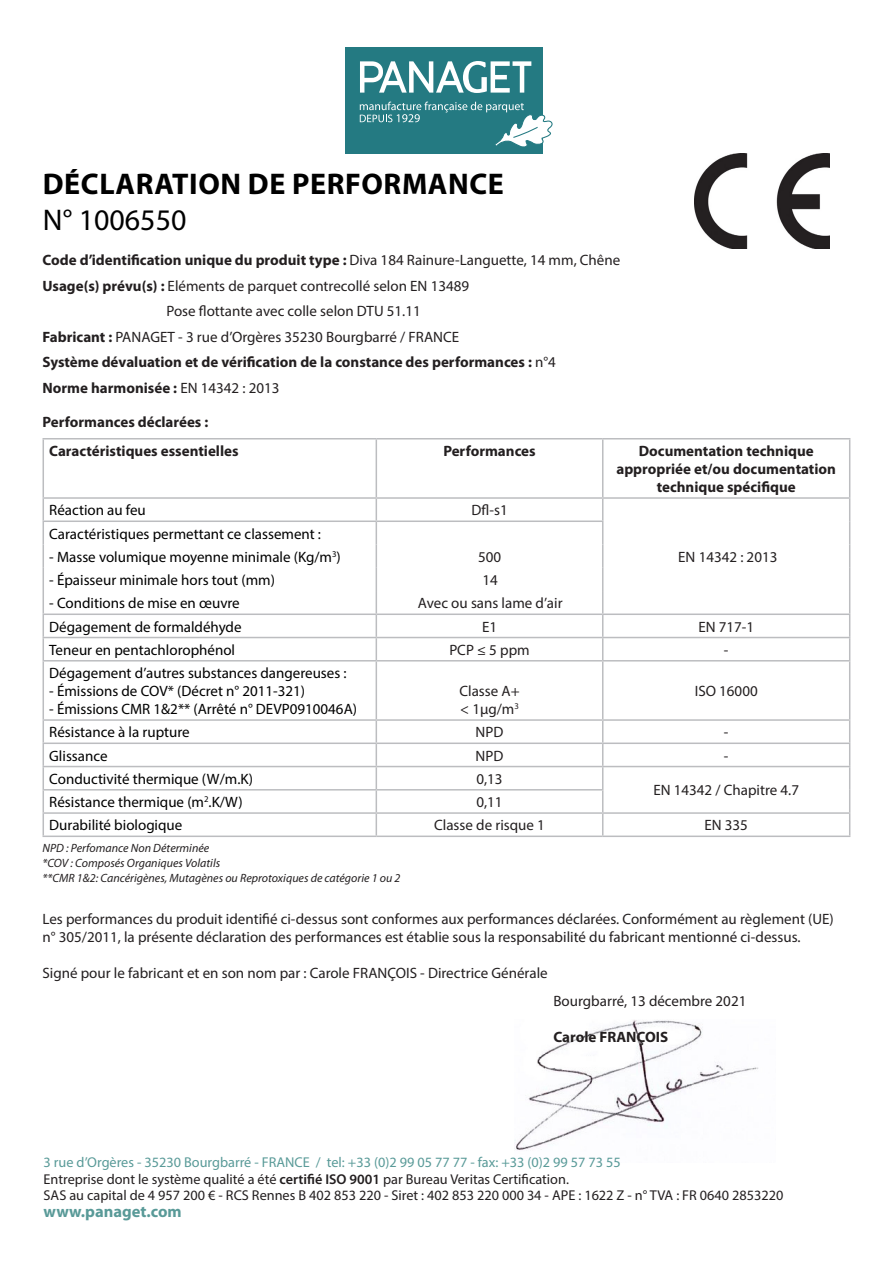
<style>
.page{position:relative;width:893px;height:1263px;background:#fff}
.page>*{position:absolute;margin:0;border:0;box-sizing:border-box;transform-origin:0 0}
.t1{font:700 30px "Myriad Pro";letter-spacing:.02em;color:#000}
.t2{font:30px "Myriad Pro";color:#000}
.t3{font:700 16.5px "Myriad Pro";color:#599a98}
.t4{font:15px "Myriad Pro";color:#231f20}
.t5{font:15px "Myriad Pro";color:#000}
.t6{font:700 15px/18px "Myriad Pro";color:#231f20;text-align:center}
.t7{font:14.25px/16.5px "Myriad Pro";color:#231f20}
.t8{font:14.25px "Myriad Pro";color:#599a98}
.t9{font:italic 12px "Myriad Pro";color:#231f20}
.s1{font-weight:400}
.s2{font-weight:700}
.s3{font-weight:600}
</style>
<div class="page">
<svg style="left:849px;top:499px;width:1px;height:161px"></svg>
<hr style="left:849px;top:661px;width:1px;height:58px;background:#bcbdc0">
<svg style="left:849px;top:721px;width:1px;height:114px"></svg>
<hr style="left:603px;top:835px;width:247px;height:2px;background:#bcbdc0">
<hr style="left:43px;top:835px;width:333px;height:2px;background:#bcbdc0">
<hr style="left:43px;top:789px;width:333px;height:1px;background:#bcbdc0">
<hr style="left:376px;top:789px;width:227px;height:1px;background:#bcbdc0">
<hr style="left:43px;top:812px;width:333px;height:2px;background:#bcbdc0">
<hr style="left:376px;top:812px;width:227px;height:2px;background:#bcbdc0">
<hr style="left:43px;top:766px;width:333px;height:1px;background:#bcbdc0">
<hr style="left:376px;top:766px;width:227px;height:1px;background:#bcbdc0">
<svg style="left:43px;top:721px;width:1px;height:114px"></svg>
<hr style="left:43px;top:742px;width:333px;height:2px;background:#bcbdc0">
<hr style="left:376px;top:742px;width:227px;height:2px;background:#bcbdc0">
<hr style="left:43px;top:637px;width:333px;height:1px;background:#bcbdc0">
<hr style="left:376px;top:637px;width:227px;height:1px;background:#bcbdc0">
<hr style="left:43px;top:660px;width:333px;height:1px;background:#bcbdc0">
<hr style="left:43px;top:661px;width:1px;height:58px;background:#bcbdc0">
<hr style="left:376px;top:660px;width:227px;height:1px;background:#bcbdc0">
<hr style="left:43px;top:719px;width:333px;height:2px;background:#bcbdc0">
<hr style="left:376px;top:719px;width:227px;height:2px;background:#bcbdc0">
<hr style="left:43px;top:613px;width:333px;height:2px;background:#bcbdc0">
<hr style="left:376px;top:613px;width:227px;height:2px;background:#bcbdc0">
<svg style="left:43px;top:499px;width:1px;height:161px"></svg>
<hr style="left:43px;top:520px;width:333px;height:2px;background:#bcbdc0">
<hr style="left:376px;top:520px;width:227px;height:2px;background:#bcbdc0">
<hr style="left:43px;top:438px;width:333px;height:1px;background:#bcbdc0">
<hr style="left:43px;top:439px;width:1px;height:58px;background:#bcbdc0">
<hr style="left:602px;top:439px;width:1px;height:58px;background:#bcbdc0">
<hr style="left:43px;top:497px;width:333px;height:2px;background:#bcbdc0">
<hr style="left:376px;top:438px;width:227px;height:1px;background:#bcbdc0">
<hr style="left:376px;top:439px;width:1px;height:58px;background:#bcbdc0">
<hr style="left:603px;top:438px;width:247px;height:1px;background:#bcbdc0">
<hr style="left:849px;top:439px;width:1px;height:58px;background:#bcbdc0">
<hr style="left:376px;top:497px;width:227px;height:2px;background:#bcbdc0">
<hr style="left:603px;top:497px;width:247px;height:2px;background:#bcbdc0">
<svg style="left:376px;top:499px;width:1px;height:161px"></svg>
<hr style="left:376px;top:661px;width:1px;height:58px;background:#bcbdc0">
<hr style="left:602px;top:661px;width:1px;height:58px;background:#bcbdc0">
<svg style="left:376px;top:721px;width:1px;height:114px"></svg>
<svg style="left:602px;top:721px;width:1px;height:114px"></svg>
<hr style="left:376px;top:835px;width:227px;height:2px;background:#bcbdc0">
<svg style="left:602px;top:499px;width:1px;height:161px"></svg>
<hr style="left:603px;top:613px;width:247px;height:2px;background:#bcbdc0">
<hr style="left:603px;top:637px;width:247px;height:1px;background:#bcbdc0">
<hr style="left:603px;top:660px;width:247px;height:1px;background:#bcbdc0">
<hr style="left:603px;top:719px;width:247px;height:2px;background:#bcbdc0">
<hr style="left:603px;top:742px;width:247px;height:2px;background:#bcbdc0">
<hr style="left:603px;top:766px;width:247px;height:1px;background:#bcbdc0">
<hr style="left:603px;top:812px;width:247px;height:2px;background:#bcbdc0">
<img style="left:515px;top:1020px;width:244px;height:130px">
<div style="left:345px;top:47px;width:198px;height:106px;background:#247a82"></div>
<svg style="left:360px;top:61px;width:171px;height:32px"></svg>
<svg style="left:360px;top:102px;width:193px;height:45px"></svg>
<img style="left:694px;top:153px;width:135px;height:96px">
<p class="t1" style="left:43px;top:164px;width:463px">DÉCLARATION DE PERFORMANCE</p>
<p class="t2" style="left:43px;top:201px;width:145px">N° 1006550</p>
<p class="t6" style="left:43px;top:251px;width:579px">Code d’identification unique du produit type : <span class="s1">Diva 184 Rainure-Languette, 14 mm, Chêne</span></p>
<p class="t4" style="left:43px;top:277px;width:428px"><span class="s2">Usage(s) prévu(s) :</span> Eléments de parquet contrecollé selon EN 13489</p>
<p class="t4" style="left:166px;top:302px;width:256px">Pose flottante avec colle selon DTU 51.11</p>
<p class="t4" style="left:43px;top:328px;width:418px"><span class="s2">Fabricant :</span> PANAGET - 3 rue d’Orgères 35230 Bourgbarré / FRANCE</p>
<p class="t6" style="left:43px;top:353px;width:515px">Système dévaluation et de vérification de la constance des performances : <span class="s1">n°4</span></p>
<p class="t6" style="left:43px;top:378px;width:238px">Norme harmonisée : <span class="s1">EN 14342 : 2013</span></p>
<p class="t6" style="left:43px;top:412px;width:167px">Performances déclarées :</p>
<p class="t6" style="left:49px;top:441px;width:191px">Caractéristiques essentielles</p>
<p class="t6" style="left:443px;top:441px;width:94px">Performances</p>
<p class="t6" style="left:616px;top:441px;width:221px">Documentation technique appropriée et/ou documentation technique spécifique</p>
<p class="t5" style="left:49px;top:501px;width:98px">Réaction au feu</p>
<p class="t4" style="left:471px;top:501px;width:38px">Dfl-s1</p>
<p class="t4" style="left:678px;top:547px;width:101px">EN 14342 : 2013</p>
<p class="t5" style="left:49px;top:524px;width:273px">Caractéristiques permettant ce classement :</p>
<p class="t5" style="left:49px;top:547px;width:293px">- Masse volumique moyenne minimale (Kg/m<sup>3</sup>)</p>
<p class="t4" style="left:478px;top:547px;width:25px">500</p>
<p class="t5" style="left:49px;top:571px;width:227px">- Épaisseur minimale hors tout (mm)</p>
<p class="t4" style="left:483px;top:571px;width:17px">14</p>
<p class="t5" style="left:49px;top:594px;width:192px">- Conditions de mise en œuvre</p>
<p class="t4" style="left:418px;top:594px;width:146px">Avec ou sans lame d’air</p>
<p class="t5" style="left:49px;top:617px;width:194px">Dégagement de formaldéhyde</p>
<p class="t4" style="left:482px;top:617px;width:17px">E1</p>
<p class="t4" style="left:698px;top:617px;width:57px">EN 717-1</p>
<p class="t5" style="left:49px;top:640px;width:187px">Teneur en pentachlorophénol</p>
<p class="t4" style="left:449px;top:640px;width:82px">PCP ≤ 5 ppm</p>
<p class="t4" style="left:724px;top:640px;width:6px">-</p>
<p class="t5" style="left:49px;top:664px;width:299px">Dégagement d’autres substances dangereuses :</p>
<p class="t5" style="left:49px;top:682px;width:257px">- Émissions de COV* (Décret n° 2011-321)</p>
<p class="t5" style="left:49px;top:700px;width:309px">- Émissions CMR 1&amp;2** (Arrêté n° DEVP0910046A)</p>
<p class="t4" style="left:459px;top:682px;width:62px">Classe A+</p>
<p class="t4" style="left:460px;top:700px;width:60px">&lt; 1µg/m<sup>3</sup></p>
<p class="t4" style="left:695px;top:682px;width:64px">ISO 16000</p>
<p class="t5" style="left:49px;top:723px;width:142px">Résistance à la rupture</p>
<p class="t4" style="left:476px;top:723px;width:29px">NPD</p>
<p class="t4" style="left:724px;top:723px;width:6px">-</p>
<p class="t5" style="left:49px;top:746px;width:60px">Glissance</p>
<p class="t4" style="left:476px;top:746px;width:29px">NPD</p>
<p class="t4" style="left:724px;top:746px;width:6px">-</p>
<p class="t5" style="left:49px;top:769px;width:205px">Conductivité thermique (W/m.K)</p>
<p class="t4" style="left:476px;top:769px;width:28px">0,13</p>
<p class="t4" style="left:653px;top:781px;width:147px">EN 14342 / Chapitre 4.7</p>
<p class="t5" style="left:49px;top:793px;width:195px">Résistance thermique (m<sup>2</sup>.K/W)</p>
<p class="t4" style="left:476px;top:793px;width:28px">0,11</p>
<p class="t5" style="left:49px;top:816px;width:135px">Durabilité biologique</p>
<p class="t4" style="left:434px;top:816px;width:112px">Classe de risque 1</p>
<p class="t4" style="left:704px;top:816px;width:45px">EN 335</p>
<p class="t9" style="left:43px;top:841px;width:168px">NPD : Perfomance Non Déterminée</p>
<p class="t9" style="left:43px;top:856px;width:179px">*COV : Composés Organiques Volatils</p>
<p class="t9" style="left:43px;top:871px;width:359px">**CMR 1&amp;2: Cancérigènes, Mutagènes ou Reprotoxiques de catégorie 1 ou 2</p>
<p class="t4" style="left:43px;top:910px;width:793px">Les performances du produit identifié ci-dessus sont conformes aux performances déclarées. Conformément au règlement (UE)</p>
<p class="t4" style="left:43px;top:928px;width:760px">n° 305/2011, la présente déclaration des performances est établie sous la responsabilité du fabricant mentionné ci-dessus.</p>
<p class="t4" style="left:43px;top:964px;width:507px">Signé pour le fabricant et en son nom par : Carole FRANÇOIS - Directrice Générale</p>
<p class="t4" style="left:553px;top:992px;width:194px">Bourgbarré, 13 décembre 2021</p>
<p class="t6" style="left:553px;top:1028px;width:116px">Carole FRANÇOIS</p>
<p class="t8" style="left:44px;top:1154px;width:579px">3 rue d’Orgères - 35230 Bourgbarré - FRANCE / tel: +33 (0)2 99 05 77 77 - fax: +33 (0)2 99 57 73 55</p>
<p class="t7" style="left:44px;top:1170px;width:741px">Entreprise dont le système qualité a été <span class="s3">certifié ISO 9001</span> par Bureau Veritas Certification.<br>SAS au capital de 4 957 200 € - RCS Rennes B 402 853 220 - Siret : 402 853 220 000 34 - APE : 1622 Z - n° TVA : FR 0640 2853220</p>
<p class="t3" style="left:44px;top:1200px;width:140px">www.panaget.com</p>
</div>
